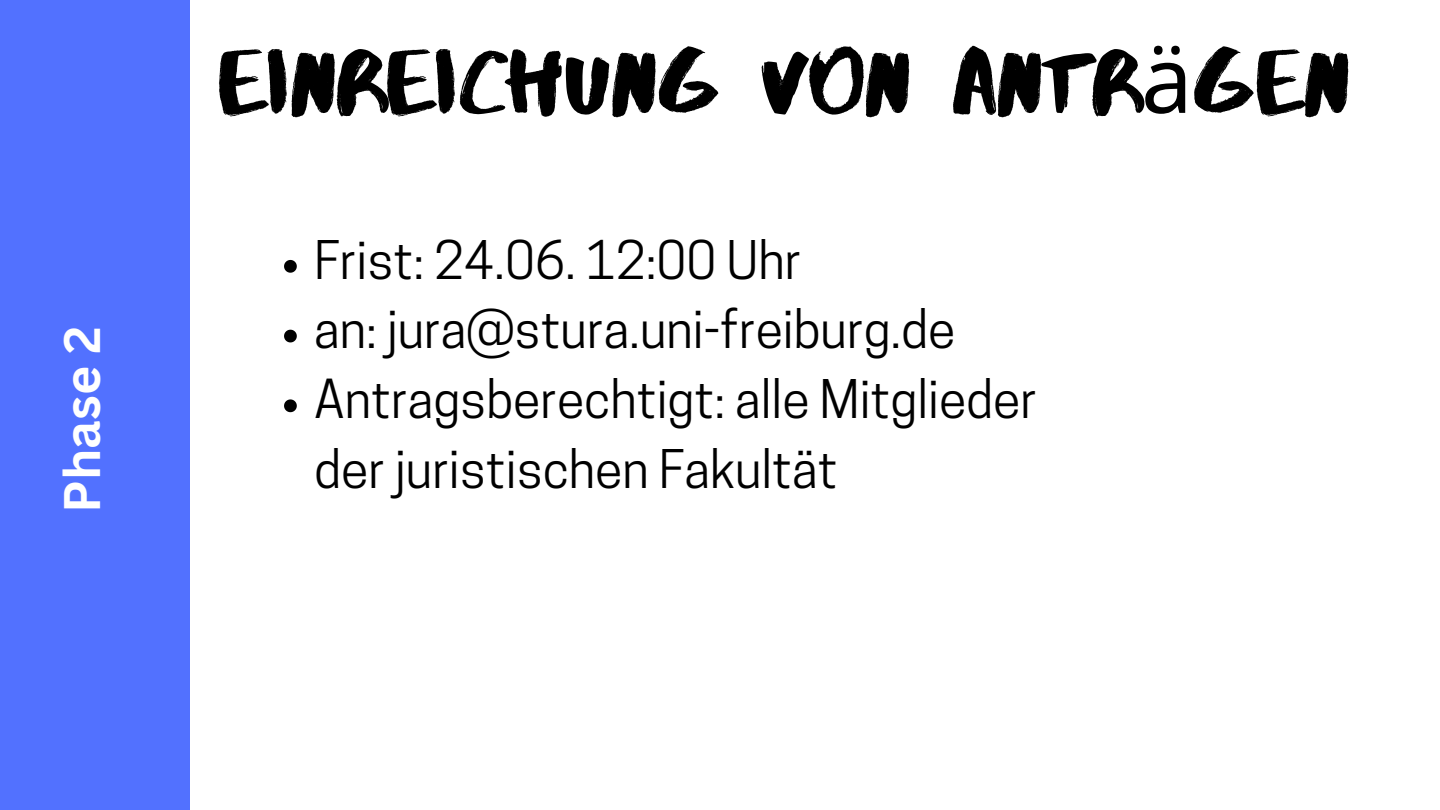
<style>
.page{position:relative;width:1440px;height:810px;background:#fff}
.page>*{position:absolute;margin:0;border:0;box-sizing:border-box;transform-origin:0 0}
.t1{font:92px "Abys";color:#000}
.t2{font:50px/69.8px "Cooper Hewitt";color:#000}
.t3{font:700 50px "Canva Sans";color:#fff}
.s1{font-family:"Noto Sans"}
</style>
<div class="page">
<div style="left:0;top:0;width:190px;height:810px;background:#5271ff"></div>
<svg style="left:284px;top:260px;width:13px;height:13px"></svg>
<svg style="left:284px;top:330px;width:13px;height:12px"></svg>
<svg style="left:284px;top:399px;width:13px;height:13px"></svg>
<p class="t3" style="left:47px;top:513px;width:188px;rotate:-90deg">Phase 2</p>
<h2 class="t1" style="left:217px;top:25px;width:1134px">EINREICHUNG VON ANTR<span class="s1">ä</span>GEN</h2>
<h1 class="t2" style="left:314px;top:231px;width:489px">Frist: 24.06. 12:00 Uhr</h1>
<p class="t2" style="left:314px;top:301px;width:643px">an: jura@stura.uni-freiburg.de</p>
<p class="t2" style="left:314px;top:371px;width:724px">Antragsberechtigt: alle Mitglieder der juristischen Fakultät</p>
</div>
